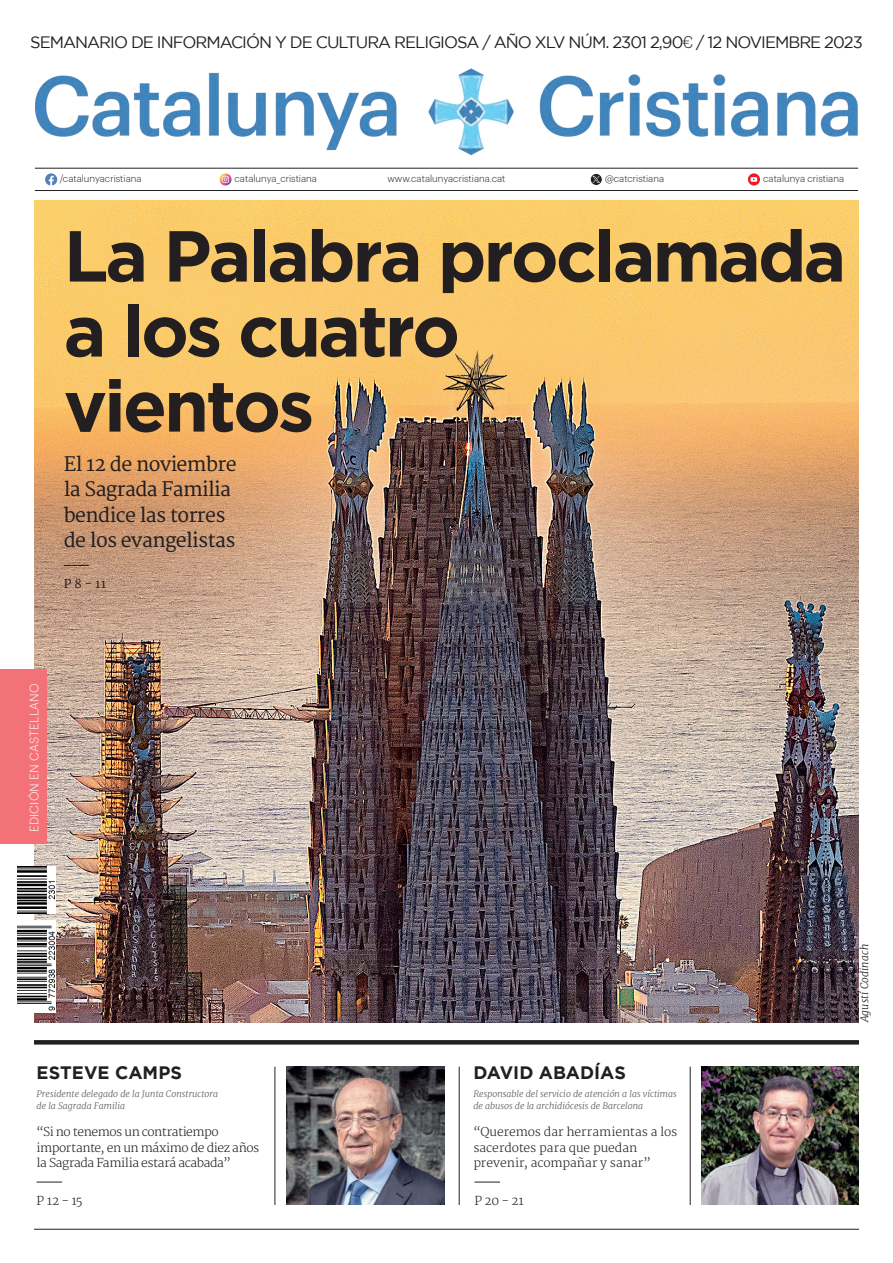
<style>
.page{position:relative;width:893px;height:1263px;background:#fff}
.page>*{position:absolute;margin:0;border:0;box-sizing:border-box;transform-origin:0 0}
.TITULO_PORTADA{font:700 72px/75px "Gotham";letter-spacing:-.04em;color:#231f20}
.TITULO_2_PORTADA{font:19.5px "Merriweather";letter-spacing:-.03em;color:#231f20}
.t1{font:700 18px "Gotham";color:#231f20}
.t2{font:16.5px "Gotham";letter-spacing:-.06em;color:#231f20}
.t3{font:300 12px/15px "Merriweather";letter-spacing:-.02em;color:#231f20}
.t4{font:300 12px "Merriweather";color:#231f20}
.t5{font:300 12px "Graphik";letter-spacing:.02em;color:#fff}
.t6{font:12px "Merriweather";color:#231f20}
.CODINACHPETIT{font:italic 300 10.5px "Merriweather";letter-spacing:.01em;color:#231f20}
.t7{font:300 9.6px "Graphik";color:#231f20}
.CARREC_REDACTORS{font:italic 300 9px/12px "Merriweather";color:#636366}
.s1{font-family:"Graphik";font-weight:300}
</style>
<div class="page">
<svg style="left:45px;top:173px;width:12px;height:12px"></svg>
<div style="left:590px;top:173px;width:12px;height:12px;border:1px solid #fff;border-radius:50%"></div>
<svg style="left:592px;top:176px;width:8px;height:7px"></svg>
<svg style="left:748px;top:173px;width:12px;height:12px"></svg>
<svg style="left:751px;top:177px;width:6px;height:5px"></svg>
<svg style="left:219px;top:173px;width:13px;height:12px"></svg>
<hr style="left:35px;top:168px;width:823px;height:1px;background:#231f20">
<hr style="left:35px;top:190px;width:823px;height:1px;background:#231f20">
<img style="left:36px;top:68px;width:821px;height:86px">
<img style="left:35px;top:201px;width:823px;height:821px">
<svg style="left:64px;top:565px;width:25px;height:1px"></svg>
<svg style="left:34px;top:1040px;width:825px;height:4px;background:#272425"></svg>
<hr style="left:34px;top:1229px;width:825px;height:1px;background:#231f20">
<hr style="left:275px;top:1067px;width:1px;height:138px;background:#231f20">
<hr style="left:459px;top:1067px;width:1px;height:138px;background:#231f20">
<hr style="left:690px;top:1067px;width:1px;height:138px;background:#231f20">
<img style="left:287px;top:1067px;width:157px;height:138px">
<img style="left:702px;top:1067px;width:157px;height:138px">
<svg style="left:37px;top:1182px;width:25px;height:1px"></svg>
<svg style="left:474px;top:1182px;width:26px;height:1px"></svg>
<img style="left:17px;top:920px;width:38px;height:92px">
<img style="left:17px;top:867px;width:38px;height:46px">
<div style="left:0;top:670px;width:46px;height:174px;background:#f27278"></div>
<p class="t2" style="left:30px;top:33px;width:834px">SEMANARIO DE INFORMACIÓN Y DE CULTURA RELIGIOSA / AÑO XLV NÚM. 2301 2,90<span class="s1">€</span> / 12 NOVIEMBRE 2023</p>
<p class="t7" style="left:60px;top:172px;width:83px">/catalunyacristiana</p>
<p class="t7" style="left:235px;top:172px;width:84px">catalunya_cristiana</p>
<p class="t7" style="left:387px;top:172px;width:120px">www.catalunyacristiana.cat</p>
<p class="t7" style="left:605px;top:172px;width:60px">@catcristiana</p>
<p class="t7" style="left:763px;top:172px;width:82px">catalunya cristiana</p>
<p class="TITULO_PORTADA" style="left:64px;top:217px;width:784px">La Palabra proclamada a los cuatro</p>
<p class="TITULO_PORTADA" style="left:64px;top:367px;width:252px">vientos</p>
<p class="TITULO_2_PORTADA" style="left:64px;top:452px;width:174px">El 12 de noviembre</p>
<p class="TITULO_2_PORTADA" style="left:64px;top:478px;width:169px">la Sagrada Familia</p>
<p class="TITULO_2_PORTADA" style="left:64px;top:503px;width:163px">bendice las torres</p>
<p class="TITULO_2_PORTADA" style="left:64px;top:529px;width:173px">de los evangelistas</p>
<p class="t6" style="left:64px;top:577px;width:44px">P 8 - 11</p>
<p class="t5" style="left:25px;top:832px;width:151px;rotate:-90deg">EDICIÓN EN CASTELLANO</p>
<p class="CODINACHPETIT" style="left:858px;top:1022px;width:80px;rotate:-90deg">Agustí Codinach</p>
<p class="t1" style="left:37px;top:1062px;width:147px">ESTEVE CAMPS</p>
<p class="t1" style="left:473px;top:1062px;width:154px">DAVID ABADÍAS</p>
<p class="CARREC_REDACTORS" style="left:37px;top:1088px;width:183px">Presidente delegado de la Junta Constructora</p>
<p class="CARREC_REDACTORS" style="left:37px;top:1100px;width:90px">de la Sagrada Familia</p>
<p class="CARREC_REDACTORS" style="left:473px;top:1088px;width:205px">Responsable del servicio de atención a las víctimas de abusos de la archidiócesis de Barcelona</p>
<p class="t3" style="left:37px;top:1125px;width:224px">“Si no tenemos un contratiempo importante, en un máximo de diez años la Sagrada Familia estará acabada”</p>
<p class="t3" style="left:473px;top:1125px;width:206px">“Queremos dar herramientas a los sacerdotes para que puedan</p>
<p class="t4" style="left:473px;top:1155px;width:179px">prevenir, acompañar y sanar”</p>
<p class="t3" style="left:37px;top:1194px;width:48px">P 12 - 15</p>
<p class="t3" style="left:474px;top:1194px;width:51px">P 20 - 21</p>
</div>
